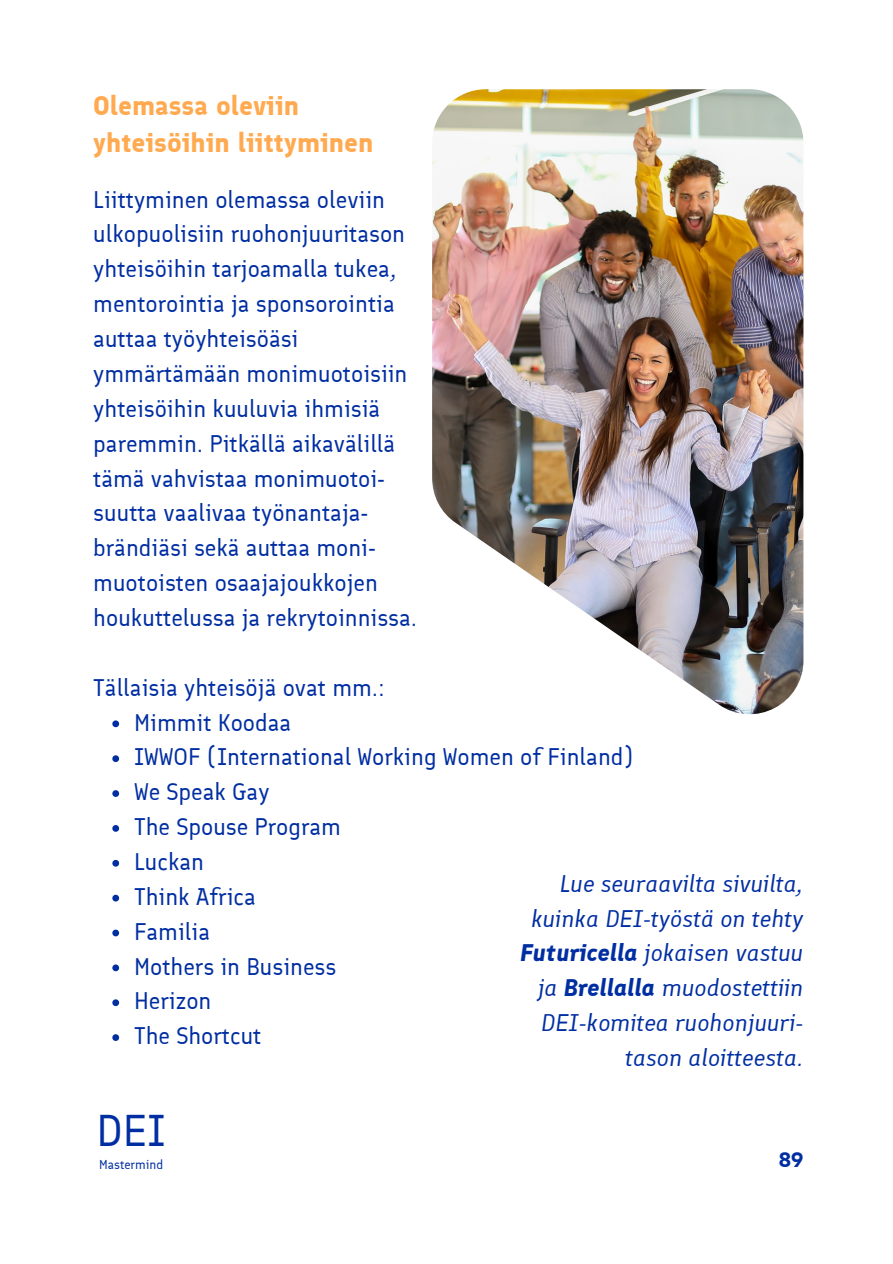
<style>
.page{position:relative;width:893px;height:1264px;background:#fff}
.page>*{position:absolute;margin:0;border:0;box-sizing:border-box;transform-origin:0 0}
.t1{font:44.25px "Finlandica";color:#002ea2}
.t2{font:700 27px "Finlandica";color:#ffaa50}
.t3{font:24px "Finlandica";color:#002ea2}
.t4{font:italic 24px/34.8px "Finlandica";color:#002ea2;text-align:right}
.t5{font:700 21px "Finlandica";color:#002ea2}
.t6{font:12.9px "Finlandica";color:#002ea2}
.s1{font-weight:700}
</style>
<div class="page">
<img style="left:432px;top:89px;width:371px;height:625px">
<svg style="left:112px;top:720px;width:7px;height:7px"></svg>
<svg style="left:112px;top:755px;width:7px;height:7px"></svg>
<svg style="left:112px;top:790px;width:7px;height:7px"></svg>
<svg style="left:112px;top:825px;width:7px;height:6px"></svg>
<svg style="left:112px;top:859px;width:7px;height:7px"></svg>
<svg style="left:112px;top:894px;width:7px;height:7px"></svg>
<svg style="left:112px;top:929px;width:7px;height:7px"></svg>
<svg style="left:112px;top:964px;width:7px;height:7px"></svg>
<svg style="left:112px;top:999px;width:7px;height:7px"></svg>
<svg style="left:112px;top:1034px;width:7px;height:6px"></svg>
<p class="t2" style="left:93px;top:89px;width:207px">Olemassa oleviin</p>
<p class="t2" style="left:93px;top:126px;width:281px">yhteisöihin liittyminen</p>
<p class="t3" style="left:93px;top:185px;width:293px">Liittyminen olemassa oleviin</p>
<p class="t3" style="left:93px;top:220px;width:313px">ulkopuolisiin ruohonjuuritason</p>
<p class="t3" style="left:93px;top:254px;width:305px">yhteisöihin tarjoamalla tukea,</p>
<p class="t3" style="left:93px;top:289px;width:303px">mentorointia ja sponsorointia</p>
<p class="t3" style="left:93px;top:324px;width:207px">auttaa työyhteisöäsi</p>
<p class="t3" style="left:93px;top:359px;width:316px">ymmärtämään monimuotoisiin</p>
<p class="t3" style="left:93px;top:394px;width:288px">yhteisöihin kuuluvia ihmisiä</p>
<p class="t3" style="left:93px;top:429px;width:303px">paremmin. Pitkällä aikavälillä</p>
<p class="t3" style="left:93px;top:463px;width:293px">tämä vahvistaa monimuotoi-</p>
<p class="t3" style="left:93px;top:498px;width:277px">suutta vaalivaa työnantaja-</p>
<p class="t3" style="left:93px;top:533px;width:284px">brändiäsi sekä auttaa moni-</p>
<p class="t3" style="left:93px;top:568px;width:286px">muotoisten osaajajoukkojen</p>
<p class="t3" style="left:93px;top:603px;width:325px">houkuttelussa ja rekrytoinnissa.</p>
<p class="t3" style="left:93px;top:673px;width:293px">Tällaisia yhteisöjä ovat mm.:</p>
<p class="t3" style="left:134px;top:707px;width:159px">Mimmit Koodaa</p>
<p class="t3" style="left:134px;top:742px;width:501px">IWWOF (International Working Women of Finland)</p>
<p class="t3" style="left:134px;top:777px;width:137px">We Speak Gay</p>
<p class="t3" style="left:134px;top:812px;width:208px">The Spouse Program</p>
<p class="t3" style="left:134px;top:847px;width:72px">Luckan</p>
<p class="t3" style="left:134px;top:882px;width:123px">Think Africa</p>
<p class="t3" style="left:134px;top:916px;width:78px">Familia</p>
<p class="t3" style="left:134px;top:951px;width:204px">Mothers in Business</p>
<p class="t3" style="left:134px;top:986px;width:79px">Herizon</p>
<p class="t3" style="left:134px;top:1021px;width:129px">The Shortcut</p>
<p class="t4" style="left:520px;top:865px;width:285px">Lue seuraavilta sivuilta, kuinka DEI-työstä on tehty<br><span class="s1">Futuricella</span> jokaisen vastuu ja <span class="s1">Brellalla</span> muodostettiin<br>DEI-komitea ruohonjuuri&shy;tason aloitteesta.</p>
<p class="t1" style="left:96px;top:1103px;width:71px">DEI</p>
<p class="t6" style="left:99px;top:1156px;width:65px">Mastermind</p>
<p class="t5" style="left:778px;top:1147px;width:26px">89</p>
</div>
